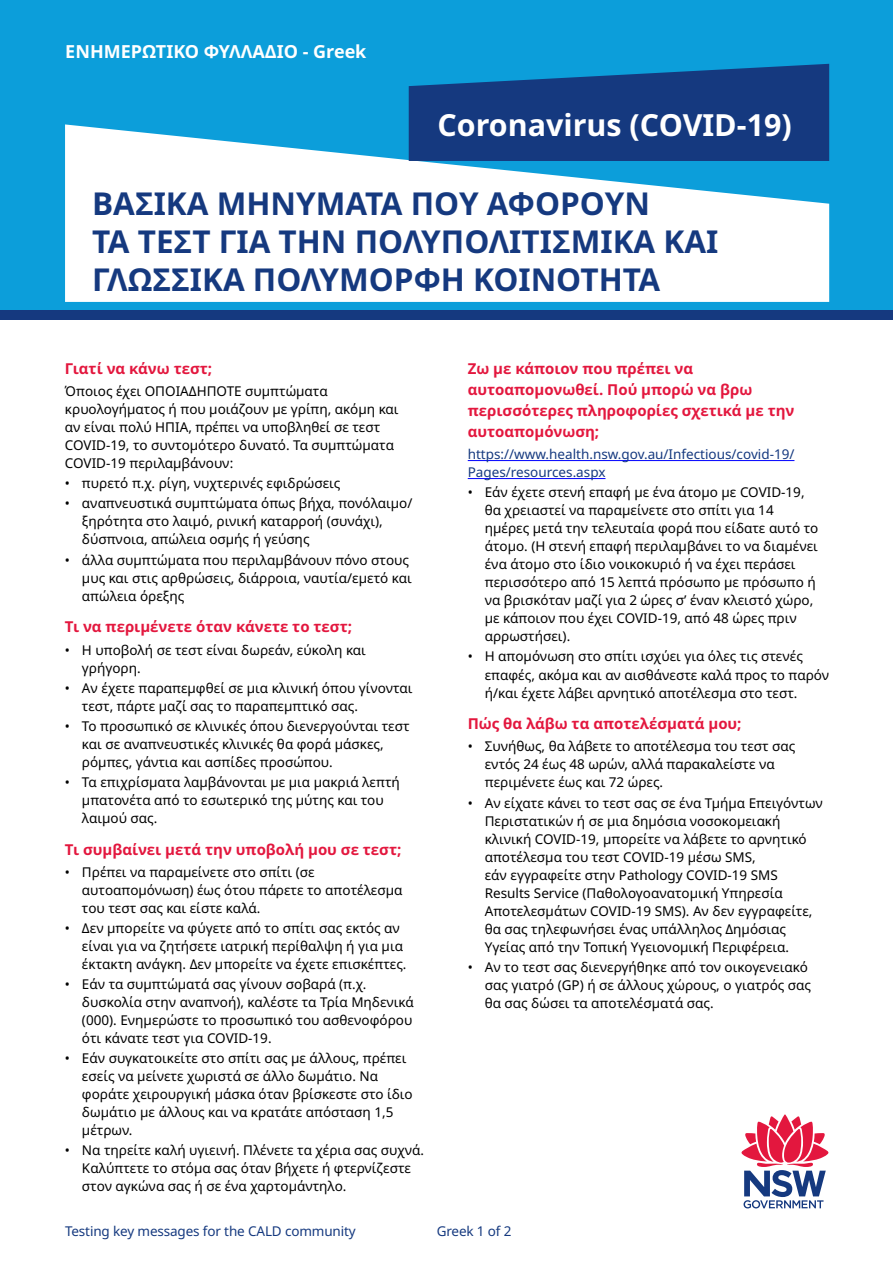
<style>
.page{position:relative;width:893px;height:1263px;background:#fff}
.page>*{position:absolute;margin:0;border:0;box-sizing:border-box;transform-origin:0 0}
.Head{font:700 31.5px/37.8px "Noto Sans";color:#15397f}
.t1{font:700 30.45px "Noto Sans";color:#fff}
.t2{font:700 18px "Noto Sans";color:#fff}
.Heading_1{font:700 15px/21px "Noto Sans";color:#e3173e}
.Body{font:13.5px/18px "Noto Sans";color:#000}
.Body-2{font:13.5px/18px "Noto Sans";letter-spacing:-.005em;color:#15397f}
</style>
<div class="page">
<div style="left:0;top:0;width:893px;height:315px;background:#0c9eda"></div>
<div style="left:0;top:311px;width:893px;height:9px;background:#15397f"></div>
<svg style="left:65px;top:124px;width:764px;height:178px;background:#e0f2fa"></svg>
<svg style="left:409px;top:64px;width:420px;height:97px;background:#134489"></svg>
<hr style="left:468px;top:460px;width:326px;height:1px;background:#00f">
<hr style="left:468px;top:478px;width:137px;height:1px;background:#00f">
<svg style="left:741px;top:1114px;width:88px;height:94px"></svg>
<p class="t2" style="left:65px;top:39px;width:303px">ΕΝΗΜΕΡΩΤΙΚΟ ΦΥΛΛΑΔΙΟ - Greek</p>
<p class="t1" style="left:437px;top:104px;width:356px">Coronavirus (COVID-19)</p>
<p class="Head" style="left:92px;top:186px;width:628px">ΒΑΣΙΚΑ ΜΗΝΥΜΑΤΑ ΠΟΥ ΑΦΟΡΟΥΝ<br>ΤΑ ΤΕΣΤ ΓΙΑ ΤΗΝ ΠΟΛΥΠΟΛΙΤΙΣΜΙΚΑ ΚΑΙ<br>ΓΛΩΣΣΙΚΑ ΠΟΛΥΜΟΡΦΗ ΚΟΙΝΟΤΗΤΑ</p>
<p class="Heading_1" style="left:65px;top:358px;width:149px">Γιατί να κάνω τεστ;</p>
<p class="Body" style="left:65px;top:383px;width:335px">Όποιος έχει ΟΠΟΙΑΔΗΠΟΤΕ συμπτώματα κρυολογήματος ή που μοιάζουν με γρίπη, ακόμη και αν είναι πολύ ΗΠΙΑ, πρέπει να υποβληθεί σε τεστ COVID-19, το συντομότερο δυνατό. Τα συμπτώματα COVID-19 περιλαμβάνουν:</p>
<p class="Body" style="left:65px;top:475px;width:277px">• πυρετό π.χ. ρίγη, νυχτερινές εφιδρώσεις</p>
<p class="Body" style="left:82px;top:495px;width:332px;text-indent:-17px">• αναπνευστικά συμπτώματα όπως βήχα, πονόλαιμο/ ξηρότητα στο λαιμό, ρινική καταρροή (συνάχι), δύσπνοια, απώλεια οσμής ή γεύσης</p>
<p class="Body" style="left:82px;top:551px;width:331px;text-indent:-17px">• άλλα συμπτώματα που περιλαμβάνουν πόνο στους μυς και στις αρθρώσεις, διάρροια, ναυτία/εμετό και απώλεια όρεξης</p>
<p class="Heading_1" style="left:65px;top:617px;width:289px">Τι να περιμένετε όταν κάνετε το τεστ;</p>
<p class="Body" style="left:82px;top:641px;width:285px;text-indent:-17px">• Η υποβολή σε τεστ είναι δωρεάν, εύκολη και γρήγορη.</p>
<p class="Body" style="left:82px;top:679px;width:332px;text-indent:-17px">• Αν έχετε παραπεμφθεί σε μια κλινική όπου γίνονται τεστ, πάρτε μαζί σας το παραπεμπτικό σας.</p>
<p class="Body" style="left:82px;top:717px;width:329px;text-indent:-17px">• Το προσωπικό σε κλινικές όπου διενεργούνται τεστ και σε αναπνευστικές κλινικές θα φορά μάσκες, ρόμπες, γάντια και ασπίδες προσώπου.</p>
<p class="Body" style="left:82px;top:773px;width:319px;text-indent:-17px">• Τα επιχρίσματα λαμβάνονται με μια μακριά λεπτή μπατονέτα από το εσωτερικό της μύτης και του λαιμού σας.</p>
<p class="Heading_1" style="left:65px;top:839px;width:338px">Τι συμβαίνει μετά την υποβολή μου σε τεστ;</p>
<p class="Body" style="left:82px;top:863px;width:322px;text-indent:-17px">• Πρέπει να παραμείνετε στο σπίτι (σε αυτοαπομόνωση) έως ότου πάρετε το αποτέλεσμα του τεστ σας και είστε καλά.</p>
<p class="Body" style="left:82px;top:919px;width:326px;text-indent:-17px">• Δεν μπορείτε να φύγετε από το σπίτι σας εκτός αν είναι για να ζητήσετε ιατρική περίθαλψη ή για μια έκτακτη ανάγκη. Δεν μπορείτε να έχετε επισκέπτες.</p>
<p class="Body" style="left:82px;top:975px;width:333px;text-indent:-17px">• Εάν τα συμπτώματά σας γίνουν σοβαρά (π.χ. δυσκολία στην αναπνοή), καλέστε τα Τρία Μηδενικά (000). Ενημερώστε το προσωπικό του ασθενοφόρου ότι κάνατε τεστ για COVID-19.</p>
<p class="Body" style="left:82px;top:1049px;width:332px;text-indent:-17px">• Εάν συγκατοικείτε στο σπίτι σας με άλλους, πρέπει εσείς να μείνετε χωριστά σε άλλο δωμάτιο. Να φοράτε χειρουργική μάσκα όταν βρίσκεστε στο ίδιο δωμάτιο με άλλους και να κρατάτε απόσταση 1,5 μέτρων.</p>
<p class="Body" style="left:82px;top:1142px;width:344px;text-indent:-17px">• Να τηρείτε καλή υγιεινή. Πλένετε τα χέρια σας συχνά.<br>Καλύπτετε το στόμα σας όταν βήχετε ή φτερνίζεστε στον αγκώνα σας ή σε ένα χαρτομάντηλο.</p>
<p class="Heading_1" style="left:468px;top:358px;width:328px">Ζω με κάποιον που πρέπει να αυτοαπομονωθεί. Πού μπορώ να βρω περισσότερες πληροφορίες σχετικά με την αυτοαπομόνωση;</p>
<p class="Body-2" style="left:468px;top:446px;width:328px">https://www.health.nsw.gov.au/Infectious/covid-19/<br>Pages/resources.aspx</p>
<p class="Body" style="left:485px;top:484px;width:335px;text-indent:-17px">• Εάν έχετε στενή επαφή με ένα άτομο με COVID-19, θα χρειαστεί να παραμείνετε στο σπίτι για 14 ημέρες μετά την τελευταία φορά που είδατε αυτό το άτομο. (Η στενή επαφή περιλαμβάνει το να διαμένει ένα άτομο στο ίδιο νοικοκυριό ή να έχει περάσει περισσότερο από 15 λεπτά πρόσωπο με πρόσωπο ή να βρισκόταν μαζί για 2 ώρες σ’ έναν κλειστό χώρο, με κάποιον που έχει COVID-19, από 48 ώρες πριν αρρωστήσει).</p>
<p class="Body" style="left:485px;top:648px;width:346px;text-indent:-17px">• Η απομόνωση στο σπίτι ισχύει για όλες τις στενές επαφές, ακόμα και αν αισθάνεστε καλά προς το παρόν ή/και έχετε λάβει αρνητικό αποτέλεσμα στο τεστ.</p>
<p class="Heading_1" style="left:468px;top:713px;width:275px">Πώς θα λάβω τα αποτελέσματά μου;</p>
<p class="Body" style="left:485px;top:738px;width:312px;text-indent:-17px">• Συνήθως, θα λάβετε το αποτέλεσμα του τεστ σας εντός 24 έως 48 ωρών, αλλά παρακαλείστε να περιμένετε έως και 72 ώρες.</p>
<p class="Body" style="left:485px;top:794px;width:340px;text-indent:-17px">• Αν είχατε κάνει το τεστ σας σε ένα Τμήμα Επειγόντων Περιστατικών ή σε μια δημόσια νοσοκομειακή κλινική COVID-19, μπορείτε να λάβετε το αρνητικό αποτέλεσμα του τεστ COVID-19 μέσω SMS,<br>εάν εγγραφείτε στην Pathology COVID-19 SMS Results Service (Παθολογοανατομική Υπηρεσία Αποτελεσμάτων COVID-19 SMS). Αν δεν εγγραφείτε, θα σας τηλεφωνήσει ένας υπάλληλος Δημόσιας Υγείας από την Τοπική Υγειονομική Περιφέρεια.</p>
<p class="Body" style="left:485px;top:958px;width:328px;text-indent:-17px">• Αν το τεστ σας διενεργήθηκε από τον οικογενειακό σας γιατρό (GP) ή σε άλλους χώρους, ο γιατρός σας θα σας δώσει τα αποτελέσματά σας.</p>
<p class="Body-2" style="left:65px;top:1222px;width:292px">Testing key messages for the CALD community</p>
<p class="Body-2" style="left:437px;top:1222px;width:76px">Greek 1 of 2</p>
</div>
